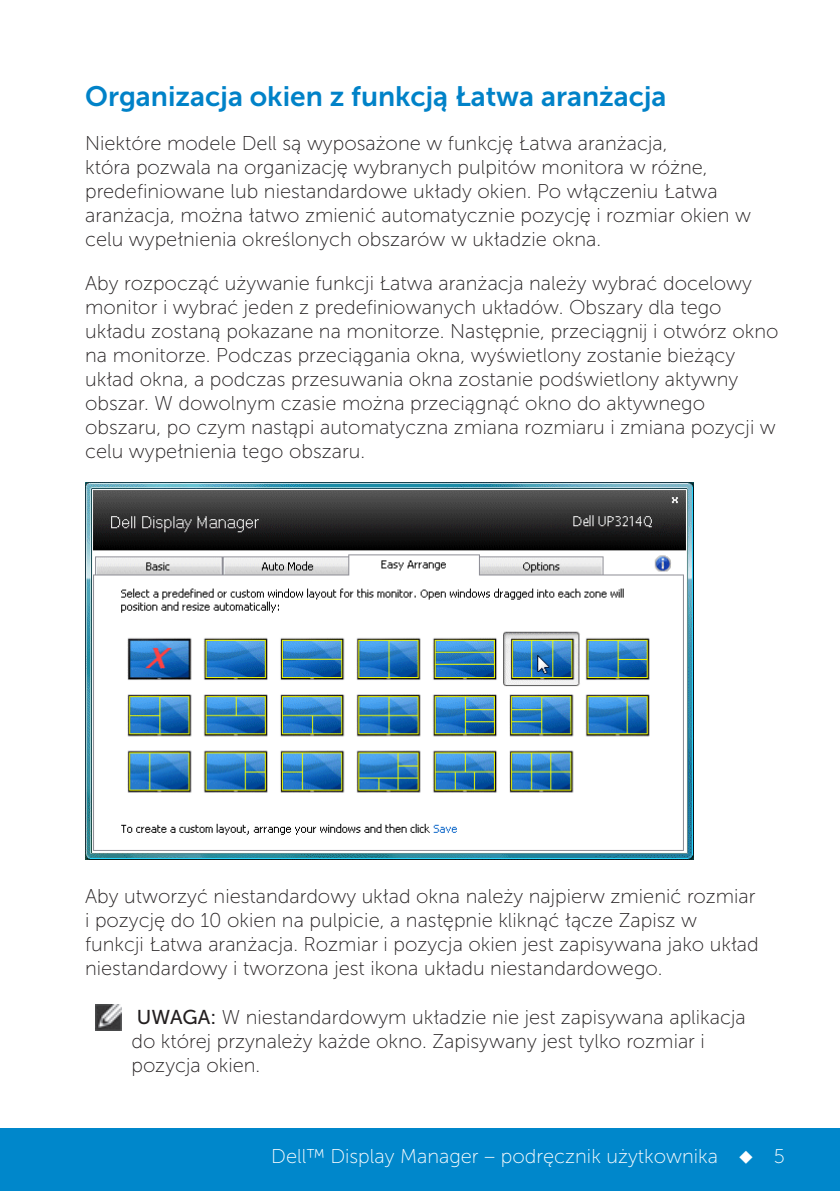
<style>
.page{position:relative;width:840px;height:1191px;background:#fff}
.page>*{position:absolute;margin:0;border:0;box-sizing:border-box;transform-origin:0 0}
.t1{font:28px "Museo Sans For Dell 700";color:#0082c8}
.內文{font:20px/24px "Museo Sans For Dell 100";color:#231f20}
.t2{font:20px "Museo Sans For Dell 100";color:#fff}
.s1{font-family:"Museo Sans For Dell 500"}
</style>
<div class="page">
<div style="left:0;top:1128px;width:839px;height:63px;background:#0087cb"></div>
<img style="left:85px;top:482px;width:607px;height:377px">
<img style="left:96px;top:1004px;width:25px;height:26px">
<p class="t1" style="left:85px;top:81px;width:582px">Organizacja okien z funkcją Łatwa aranżacja</p>
<p class="內文" style="left:85px;top:131px;width:667px">Niektóre modele Dell są wyposażone w funkcję Łatwa aranżacja,<br>która pozwala na organizację wybranych pulpitów monitora w różne, predefiniowane lub niestandardowe układy okien. Po włączeniu Łatwa aranżacja, można łatwo zmienić automatycznie pozycję i rozmiar okien w celu wypełnienia określonych obszarów w układzie okna.</p>
<p class="內文" style="left:85px;top:271px;width:694px">Aby rozpocząć używanie funkcji Łatwa aranżacja należy wybrać docelowy monitor i wybrać jeden z predefiniowanych układów. Obszary dla tego układu zostaną pokazane na monitorze. Następnie, przeciągnij i otwórz okno na monitorze. Podczas przeciągania okna, wyświetlony zostanie bieżący układ okna, a podczas przesuwania okna zostanie podświetlony aktywny obszar. W dowolnym czasie można przeciągnąć okno do aktywnego obszaru, po czym nastąpi automatyczna zmiana rozmiaru i zmiana pozycji w celu wypełnienia tego obszaru.</p>
<p class="內文" style="left:85px;top:884px;width:674px">Aby utworzyć niestandardowy układ okna należy najpierw zmienić rozmiar i pozycję do 10 okien na pulpicie, a następnie kliknąć łącze Zapisz w funkcji Łatwa aranżacja. Rozmiar i pozycja okien jest zapisywana jako układ niestandardowy i tworzona jest ikona układu niestandardowego.</p>
<p class="內文" style="left:131px;top:1005px;width:615px"><span class="s1">UWAGA:</span> W niestandardowym układzie nie jest zapisywana aplikacja do której przynależy każde okno. Zapisywany jest tylko rozmiar i pozycja okien.</p>
<p class="t2" style="left:271px;top:1145px;width:515px">Dell™ Display Manager – podręcznik użytkownika ◆ 5</p>
</div>
